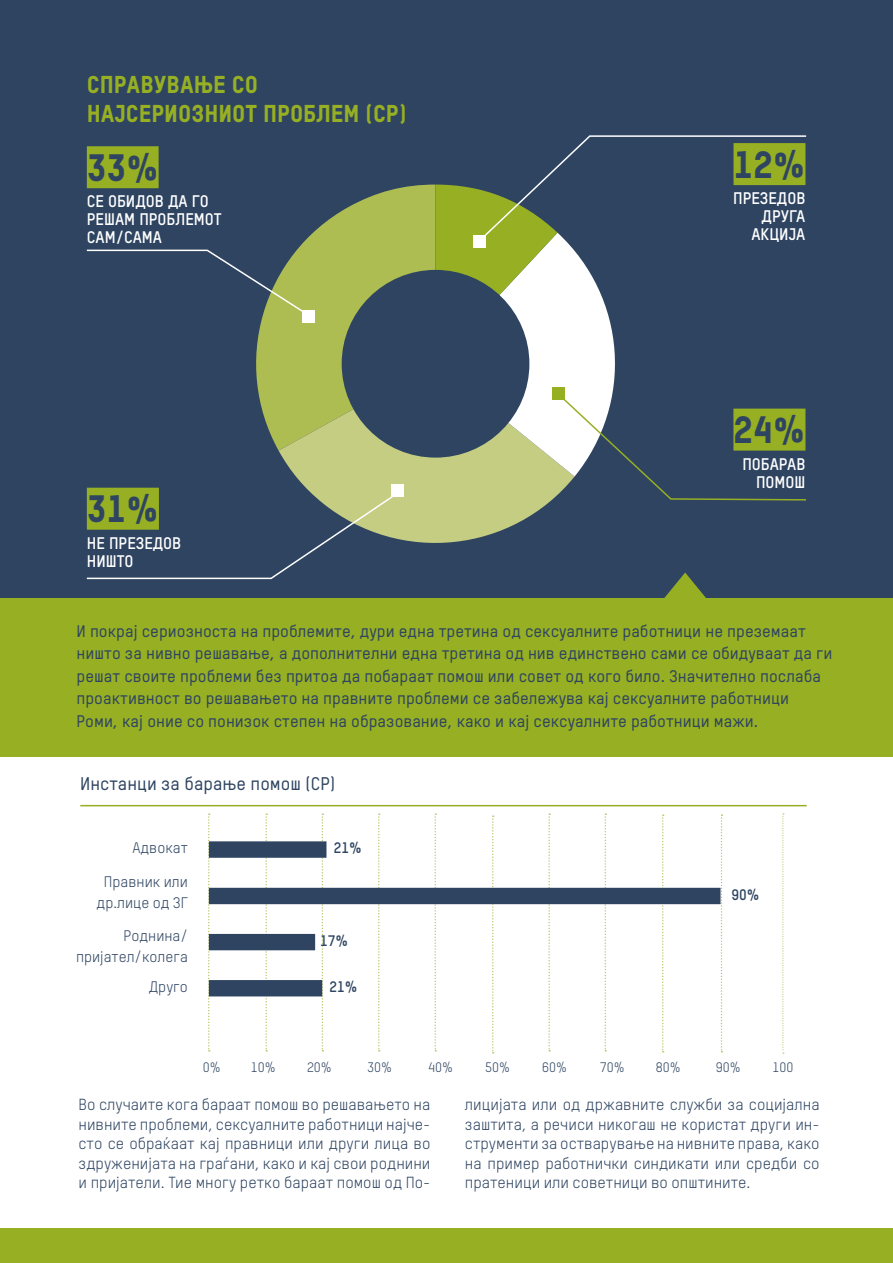
<style>
.page{position:relative;width:893px;height:1263px;background:#fff}
.page>*{position:absolute;margin:0;border:0;box-sizing:border-box;transform-origin:0 0}
.t1{font:37.5px "Oxfam TSTARPRO Headline";color:#2e4461}
.t2{font:24px/28.5px "Oxfam TSTARPRO Headline";color:#96af23}
.t3{font:500 18px "Oxfam TSTARPRO";color:#2e4461}
.t4{font:500 16.5px/22.5px "Oxfam TSTARPRO";color:#2e4461}
.t5{font:700 16.5px/18px "Oxfam TSTARPRO";color:#fff}
.t6{font:15.75px/19.5px "Oxfam TSTARPRO";color:#2e4461;text-align:justify}
.t7{font:15px/20.9px "Oxfam TSTARPRO";color:#2e4461;text-align:center}
.t8{font:700 15px "Oxfam TSTARPRO";color:#2e4461}
.t9{font:13.5px "Oxfam TSTARPRO";color:#2e4461}
</style>
<div class="page">
<div style="left:0;top:1229px;width:893px;height:34px;background:#96af23"></div>
<div style="left:0;top:0;width:893px;height:642px;background:#2e4461"></div>
<div style="left:0;top:598px;width:893px;height:158px;background:#96af23"></div>
<svg style="left:664px;top:572px;width:42px;height:26px"></svg>
<svg style="left:256px;top:185px;width:179px;height:266px;fill:#adbd52"></svg>
<svg style="left:279px;top:364px;width:280px;height:179px;background:#aeba74"></svg>
<svg style="left:435px;top:364px;width:180px;height:112px;background:#e3e7c6"></svg>
<div style="left:342px;top:270px;width:187px;height:188px;background:#2e4461;border-radius:50%"></div>
<div style="left:87px;top:146px;width:72px;height:42px;background:#96af23"></div>
<div style="left:87px;top:488px;width:72px;height:42px;background:#96af23"></div>
<svg style="left:86px;top:249px;width:225px;height:69px"></svg>
<svg style="left:559px;top:394px;width:248px;height:107px"></svg>
<svg style="left:435px;top:135px;width:372px;height:229px"></svg>
<svg style="left:86px;top:493px;width:310px;height:87px"></svg>
<div style="left:391px;top:484px;width:13px;height:13px;background:#fff"></div>
<div style="left:552px;top:387px;width:13px;height:13px;background:#96af23"></div>
<div style="left:302px;top:310px;width:13px;height:13px;background:#fff"></div>
<div style="left:473px;top:235px;width:13px;height:13px;background:#fff"></div>
<hr style="left:80px;top:805px;width:727px;height:1px;background:#96af23">
<svg style="left:721px;top:814px;width:1px;height:238px"></svg>
<svg style="left:662px;top:814px;width:2px;height:238px"></svg>
<svg style="left:208px;top:813px;width:2px;height:238px"></svg>
<svg style="left:265px;top:813px;width:2px;height:238px"></svg>
<svg style="left:322px;top:813px;width:1px;height:238px"></svg>
<svg style="left:378px;top:813px;width:2px;height:238px"></svg>
<svg style="left:435px;top:813px;width:1px;height:238px"></svg>
<svg style="left:492px;top:815px;width:2px;height:238px"></svg>
<svg style="left:548px;top:813px;width:2px;height:238px"></svg>
<svg style="left:605px;top:813px;width:1px;height:238px"></svg>
<svg style="left:209px;top:841px;width:511px;height:155px"></svg>
<svg style="left:782px;top:813px;width:2px;height:241px"></svg>
<h2 class="t2" style="left:87px;top:70px;width:321px">Справување со најсериозниот проблем (СР)</h2>
<h1 class="t1" style="left:87px;top:144px;width:73px">33%</h1>
<p class="t5" style="left:87px;top:192px;width:136px">СЕ ОБИДОВ ДА ГО<br>РЕШАМ ПРОБЛЕМОТ<br>САМ/САМА</p>
<h1 class="t1" style="left:87px;top:486px;width:74px">31%</h1>
<p class="t5" style="left:87px;top:534px;width:96px">НЕ ПРЕЗЕДОВ<br>НИШТО</p>
<h1 class="t1" style="left:733px;top:141px;width:73px">12%</h1>
<p class="t5" style="left:733px;top:189px;width:74px;text-align:right">ПРЕЗЕДОВ<br>ДРУГА<br>АКЦИЈА</p>
<h1 class="t1" style="left:733px;top:407px;width:74px">24%</h1>
<p class="t5" style="left:742px;top:454px;width:65px;text-align:right">ПОБАРАВ<br>ПОМОШ</p>
<p class="t4" style="left:77px;top:619px;width:757px">И покрај сериозноста на проблемите, дури една третина од сексуалните работници не преземаат ништо за нивно решавање, а дополнителни една третина од нив единствено сами се обидуваат да ги решат своите проблеми без притоа да побараат помош или совет од кого било. Значително послаба проактивност во решавањето на правните проблеми се забележува кај сексуалните работници Роми, кај оние со понизок степен на образование, како и кај сексуалните работници мажи.</p>
<p class="t3" style="left:80px;top:773px;width:256px">Инстанци за барање помош (CP)</p>
<p class="t7" style="left:132px;top:837px;width:57px">Адвокат</p>
<p class="t7" style="left:97px;top:871px;width:93px">Правник или др.лице од ЗГ</p>
<p class="t7" style="left:76px;top:925px;width:113px;text-align:right">Роднина/ пријател/колега</p>
<p class="t7" style="left:149px;top:976px;width:41px">Друго</p>
<p class="t8" style="left:334px;top:838px;width:30px">21%</p>
<p class="t8" style="left:320px;top:931px;width:30px">17%</p>
<p class="t8" style="left:329px;top:978px;width:30px">21%</p>
<p class="t8" style="left:731px;top:885px;width:30px">90%</p>
<p class="t9" style="left:203px;top:1059px;width:19px">0%</p>
<p class="t9" style="left:251px;top:1059px;width:26px">10%</p>
<p class="t9" style="left:307px;top:1059px;width:26px">20%</p>
<p class="t9" style="left:367px;top:1059px;width:26px">30%</p>
<p class="t9" style="left:428px;top:1059px;width:26px">40%</p>
<p class="t9" style="left:485px;top:1059px;width:26px">50%</p>
<p class="t9" style="left:542px;top:1059px;width:26px">60%</p>
<p class="t9" style="left:600px;top:1059px;width:26px">70%</p>
<p class="t9" style="left:656px;top:1059px;width:26px">80%</p>
<p class="t9" style="left:716px;top:1059px;width:26px">90%</p>
<p class="t9" style="left:772px;top:1059px;width:22px">100</p>
<p class="t6" style="left:465px;top:1095px;width:356px">лицијата или од државните служби за социјална заштита, а речиси никогаш не користат други ин&shy;струменти за остварување на нивните права, како на пример работнички синдикати или средби со пратеници или советници во општините.</p>
<p class="t6" style="left:79px;top:1095px;width:353px">Во случаите кога бараат помош во решавањето на нивните проблеми, сексуалните работници најче&shy;сто се обраќаат кај правници или други лица во здруженијата на граѓани, како и кај свои роднини и пријатели. Тие многу ретко бараат помош од По-</p>
</div>
